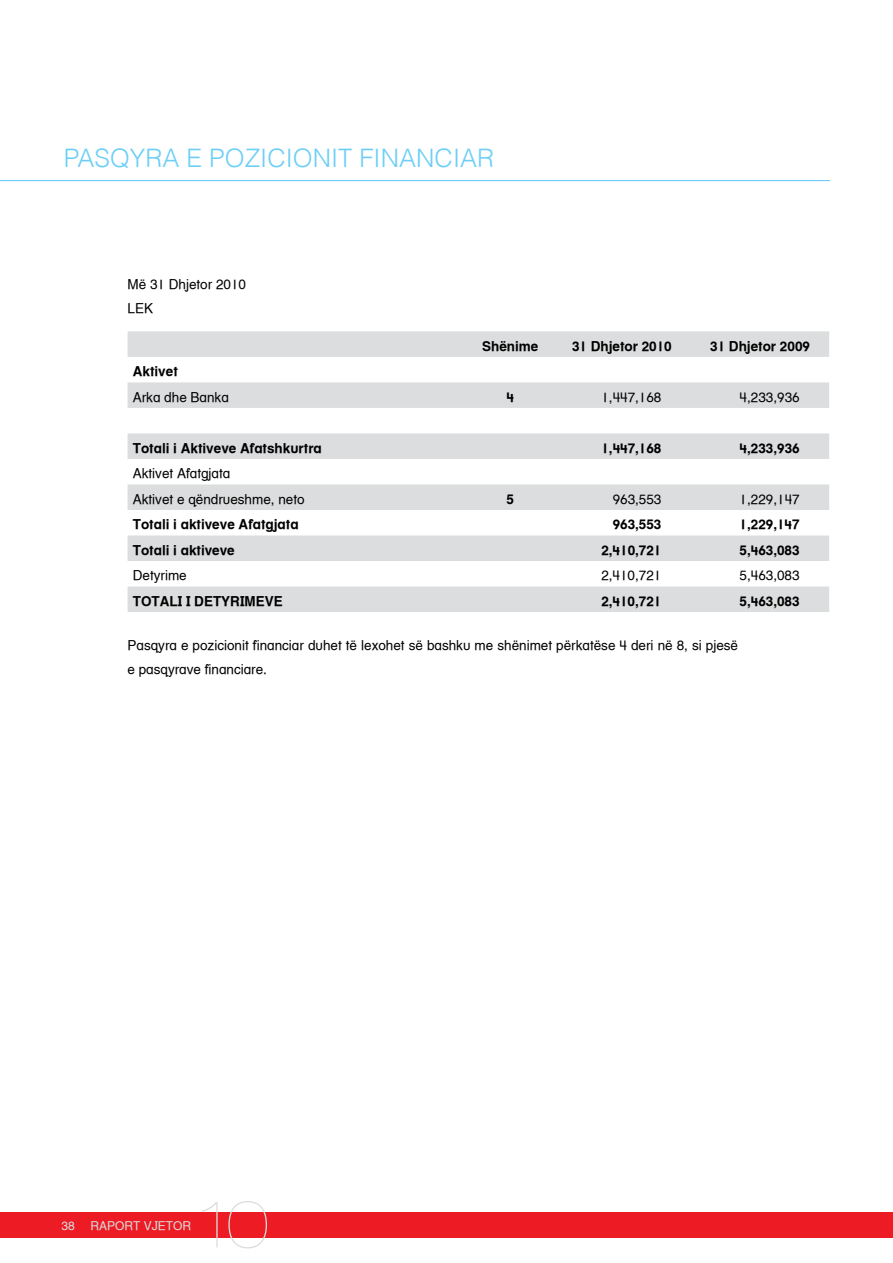
<style>
.page{position:relative;width:893px;height:1263px;background:#fff}
.page>*{position:absolute;margin:0;border:0;box-sizing:border-box;transform-origin:0 0}
.t1{font:300 25.5px "Helvetica LT";color:#6dcff6}
.t2{font:13.5px/25.5px "Helvetica Textbook LT";color:#000}
.t3{font:700 13.5px "Helvetica Textbook LT";color:#000}
.t4{font:12px "Helvetica Textbook LT";color:#dcddde}
</style>
<div class="page">
<div style="left:0;top:1212px;width:893px;height:25px;background:#ed1c24"></div>
<svg style="left:202px;top:1201px;width:65px;height:47px"></svg>
<svg style="left:128px;top:331px;width:701px;height:281px;fill:#dcddde"></svg>
<hr style="left:0;top:180px;width:830px;height:1px;background:#6dcff6">
<h1 class="t1" style="left:64px;top:142px;width:32px">PASQ</h1>
<h1 class="t1" style="left:130px;top:142px;width:366px">YRA E POZICIONIT FI NANCIAR</h1>
<p class="t2" style="left:127px;top:272px;width:120px;line-height:24px">Më 31 Dhjetor 2010<br>LEK</p>
<p class="t3" style="left:482px;top:337px;width:58px">Shënime</p>
<p class="t3" style="left:572px;top:337px;width:101px">31 Dhjetor 2010</p>
<p class="t3" style="left:710px;top:337px;width:101px">31 Dhjetor 2009</p>
<p class="t3" style="left:133px;top:363px;width:47px">Aktivet</p>
<p class="t2" style="left:133px;top:384px;width:98px">Arka dhe Banka</p>
<p class="t3" style="left:506px;top:389px;width:9px">4</p>
<p class="t2" style="left:601px;top:384px;width:62px">1,447,168</p>
<p class="t2" style="left:740px;top:384px;width:62px">4,233,936</p>
<p class="t3" style="left:133px;top:440px;width:191px">Totali i Aktiveve Afatshkurtra</p>
<p class="t3" style="left:601px;top:440px;width:62px">1,447,168</p>
<p class="t3" style="left:740px;top:440px;width:62px">4,233,936</p>
<p class="t2" style="left:133px;top:460px;width:173px">Aktivet Afatgjata<br>Aktivet e qëndrueshme, neto</p>
<p class="t3" style="left:506px;top:491px;width:9px">5</p>
<p class="t2" style="left:613px;top:486px;width:50px">963,553</p>
<p class="t2" style="left:740px;top:486px;width:62px">1,229,147</p>
<p class="t3" style="left:133px;top:516px;width:167px">Totali i aktiveve Afatgjata</p>
<p class="t3" style="left:613px;top:516px;width:50px">963,553</p>
<p class="t3" style="left:740px;top:516px;width:62px">1,229,147</p>
<p class="t3" style="left:133px;top:542px;width:104px">Totali i aktiveve</p>
<p class="t3" style="left:601px;top:542px;width:62px">2,410,721</p>
<p class="t3" style="left:740px;top:542px;width:62px">5,463,083</p>
<p class="t2" style="left:133px;top:563px;width:55px">Detyrime</p>
<p class="t2" style="left:601px;top:563px;width:62px">2,410,721</p>
<p class="t2" style="left:740px;top:563px;width:62px">5,463,083</p>
<p class="t3" style="left:133px;top:593px;width:18px">Totali</p>
<p class="t3" style="left:186px;top:593px;width:18px">i det</p>
<p class="t3" style="left:221px;top:593px;width:19px">yrimeve</p>
<p class="t3" style="left:601px;top:593px;width:62px">2,410,721</p>
<p class="t3" style="left:740px;top:593px;width:62px">5,463,083</p>
<p class="t2" style="left:127px;top:632px;width:612px;line-height:24.8px">Pasqyra e pozicionit financiar duhet të lexohet së bashku me shënimet përkatëse 4 deri në 8, si pjesë e pasqyrave financiare.</p>
<p class="t4" style="left:62px;top:1219px;width:15px">38</p>
<p class="t4" style="left:90px;top:1219px;width:102px">RAPORT VJETOR</p>
</div>
